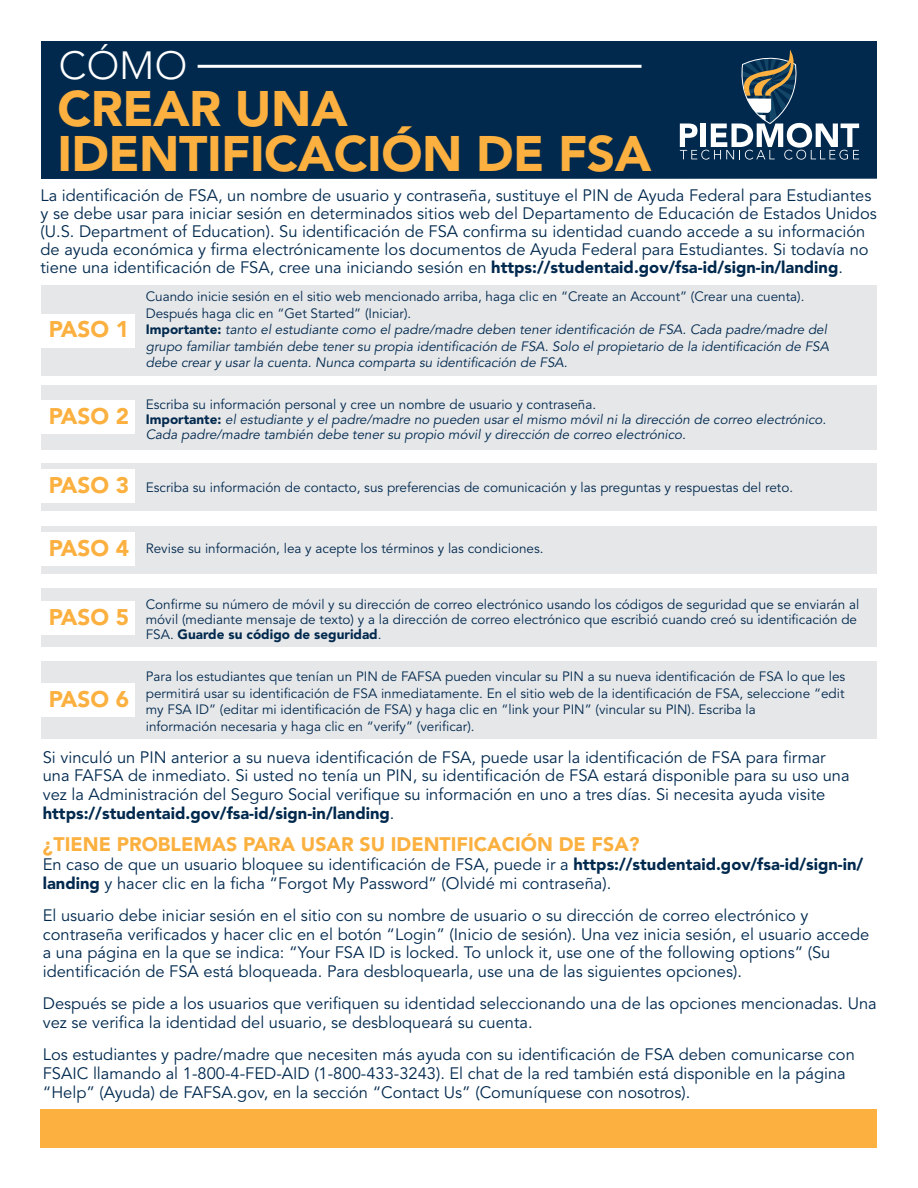
<style>
.page{position:relative;width:918px;height:1188px;background:#fff}
.page>*{position:absolute;margin:0;border:0;box-sizing:border-box;transform-origin:0 0}
.t1{font:900 49.5px/45px "Avenir LT Std";letter-spacing:-.01em;color:#fbb03f}
.t2{font:300 39px "Avenir LT Std";color:#fff}
.t3{font:900 22.5px "Avenir LT Std";color:#fbb03f}
.t4{font:900 19.5px "Avenir LT Std";color:#fbb03f}
.t5{font:16.5px/18.8px "Avenir LT Std";color:#01294e}
.t6{font:13.5px/16.5px "Avenir LT Std";color:#01294e}
.t7{font:italic 13.5px/16.5px "Avenir LT Std";color:#01294e}
.s1{font-weight:900}
.s2{font-style:normal}
.s3{font-weight:900;font-style:normal}
</style>
<div class="page">
<div style="left:40px;top:285px;width:837px;height:91px;background:#e6e7e9"></div>
<div style="left:40px;top:661px;width:837px;height:78px;background:#e6e7e9"></div>
<div style="left:40px;top:385px;width:837px;height:65px;background:#e6e7e9"></div>
<div style="left:40px;top:588px;width:837px;height:59px;background:#e6e7e9"></div>
<div style="left:40px;top:463px;width:837px;height:48px;background:#e6e7e9"></div>
<div style="left:40px;top:526px;width:837px;height:48px;background:#e6e7e9"></div>
<div style="left:41px;top:41px;width:836px;height:138px;background:#01294e"></div>
<div style="left:40px;top:1109px;width:837px;height:38px;background:#fbb03f"></div>
<div style="left:40px;top:315px;width:95px;height:33px;background:#fff"></div>
<div style="left:40px;top:683px;width:95px;height:34px;background:#fff"></div>
<div style="left:40px;top:400px;width:95px;height:34px;background:#fff"></div>
<div style="left:40px;top:601px;width:95px;height:34px;background:#fff"></div>
<div style="left:40px;top:469px;width:95px;height:34px;background:#fff"></div>
<div style="left:40px;top:532px;width:95px;height:34px;background:#fff"></div>
<hr style="left:198px;top:65px;width:444px;height:3px;background:#fff">
<svg style="left:680px;top:50px;width:179px;height:110px;background:#304e69"></svg>
<h2 class="t2" style="left:59px;top:43px;width:130px">CÓMO</h2>
<h1 class="t1" style="left:57px;top:86px;width:596px">CREAR UNA<br>IDENTIFICACIÓN DE FSA</h1>
<p class="t5" style="left:40px;top:186px;width:838px;line-height:18px">La identificación de FSA, un nombre de usuario y contraseña, sustituye el PIN de Ayuda Federal para Estudiantes y se debe usar para iniciar sesión en determinados sitios web del Departamento de Educación de Estados Unidos (U.S. Department of Education). Su identificación de FSA confirma su identidad cuando accede a su información de ayuda económica y firma electrónicamente los documentos de Ayuda Federal para Estudiantes. Si todavía no tiene una identificación de FSA, cree una iniciando sesión en <span class="s1">https://studentaid.gov/fsa-id/sign-in/landing</span>.</p>
<h3 class="t3" style="left:49px;top:316px;width:82px">PASO 1</h3>
<h3 class="t3" style="left:49px;top:403px;width:82px">PASO 2</h3>
<h3 class="t3" style="left:49px;top:472px;width:82px">PASO 3</h3>
<p class="t7" style="left:146px;top:289px;width:685px"><span class="s2">Cuando inicie sesión en el sitio web mencionado arriba, haga clic en “Create an Account” (Crear una cuenta).<br>Después haga clic en “Get Started” (Iniciar).<br></span><span class="s3">Importante:</span> tanto el estudiante como el padre/madre deben tener identificación de FSA. Cada padre/madre del grupo familiar también debe tener su propia identificación de FSA. Solo el propietario de la identificación de FSA debe crear y usar la cuenta. Nunca comparta su identificación de FSA.</p>
<p class="t7" style="left:146px;top:397px;width:682px;line-height:15px"><span class="s2">Escriba su información personal y cree un nombre de usuario y contraseña.<br></span><span class="s3">Importante:</span> el estudiante y el padre/madre no pueden usar el mismo móvil ni la dirección de correo electrónico.<br>Cada padre/madre también debe tener su propio móvil y dirección de correo electrónico.</p>
<p class="t6" style="left:146px;top:479px;width:649px">Escriba su información de contacto, sus preferencias de comunicación y las preguntas y respuestas del reto.</p>
<h3 class="t3" style="left:49px;top:535px;width:82px">PASO 4</h3>
<h3 class="t3" style="left:49px;top:604px;width:82px">PASO 5</h3>
<h3 class="t3" style="left:49px;top:686px;width:82px">PASO 6</h3>
<p class="t6" style="left:146px;top:541px;width:399px">Revise su información, lea y acepte los términos y las condiciones.</p>
<p class="t6" style="left:146px;top:597px;width:715px;line-height:15px">Confirme su número de móvil y su dirección de correo electrónico usando los códigos de seguridad que se enviarán al móvil (mediante mensaje de texto) y a la dirección de correo electrónico que escribió cuando creó su identificación de<br>FSA. <span class="s1">Guarde su código de seguridad</span>.</p>
<p class="t6" style="left:146px;top:669px;width:701px">Para los estudiantes que tenían un PIN de FAFSA pueden vincular su PIN a su nueva identificación de FSA lo que les permitirá usar su identificación de FSA inmediatamente. En el sitio web de la identificación de FSA, seleccione “edit my FSA ID” (editar mi identificación de FSA) y haga clic en “link your PIN” (vincular su PIN). Escriba la<br>información necesaria y haga clic en “verify” (verificar).</p>
<p class="t5" style="left:43px;top:748px;width:808px">Si vinculó un PIN anterior a su nueva identificación de FSA, puede usar la identificación de FSA para firmar una FAFSA de inmediato. Si usted no tenía un PIN, su identificación de FSA estará disponible para su uso una vez la Administración del Seguro Social verifique su información en uno a tres días. Si necesita ayuda visite <span class="s1">https://studentaid.gov/fsa-id/sign-in/landing</span>.</p>
<p class="t4" style="left:43px;top:833px;width:598px">¿TIENE PROBLEMAS PARA USAR SU IDENTIFICACIÓN DE FSA?</p>
<p class="t5" style="left:43px;top:855px;width:822px">En caso de que un usuario bloquee su identificación de FSA, puede ir a <span class="s1">https://studentaid.gov/fsa-id/sign-in/ landing</span> y hacer clic en la ficha “Forgot My Password” (Olvidé mi contraseña).</p>
<p class="t5" style="left:43px;top:906px;width:828px">El usuario debe iniciar sesión en el sitio con su nombre de usuario o su dirección de correo electrónico y contraseña verificados y hacer clic en el botón “Login” (Inicio de sesión). Una vez inicia sesión, el usuario accede a una página en la que se indica: “Your FSA ID is locked. To unlock it, use one of the following options” (Su identificación de FSA está bloqueada. Para desbloquearla, use una de las siguientes opciones).</p>
<p class="t5" style="left:43px;top:995px;width:836px">Después se pide a los usuarios que verifiquen su identidad seleccionando una de las opciones mencionadas. Una vez se verifica la identidad del usuario, se desbloqueará su cuenta.</p>
<p class="t5" style="left:43px;top:1046px;width:814px">Los estudiantes y padre/madre que necesiten más ayuda con su identificación de FSA deben comunicarse con<br>FSAIC llamando al 1-800-4-FED-AID (1-800-433-3243). El chat de la red también está disponible en la página “Help” (Ayuda) de FAFSA.gov, en la sección “Contact Us” (Comuníquese con nosotros).</p>
</div>
